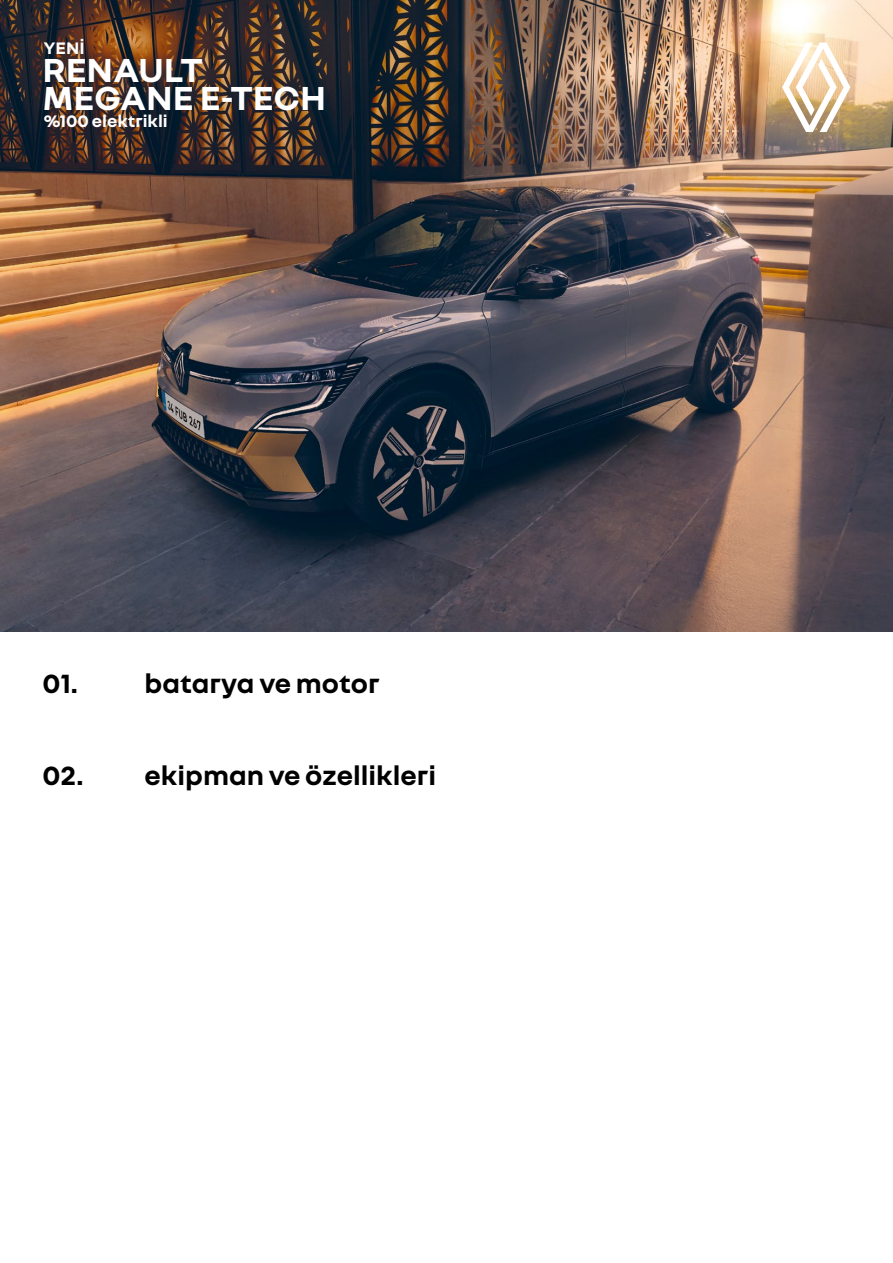
<style>
.page{position:relative;width:893px;height:1263px;background:#fff}
.page>*{position:absolute;margin:0;border:0;box-sizing:border-box;transform-origin:0 0}
.t1{font:700 36px/28.2px "Nouvel R";color:#fff}
.t2{font:700 28.5px "Nouvel R";color:#000}
.t3{font:700 18px "Nouvel R";color:#fff}
</style>
<div class="page">
<img style="left:0;top:0;width:893px;height:631px">
<svg style="left:782px;top:43px;width:68px;height:89px"></svg>
<p class="t3" style="left:44px;top:36px;width:42px">YENİ</p>
<p class="t1" style="left:43px;top:54px;width:285px">RENAULT<br>MEGANE E-TECH</p>
<p class="t3" style="left:44px;top:109px;width:125px">%100 elektrikli</p>
<p class="t2" style="left:43px;top:665px;width:339px">01. batarya ve motor</p>
<p class="t2" style="left:43px;top:757px;width:395px">02. ekipman ve özellikleri</p>
</div>
